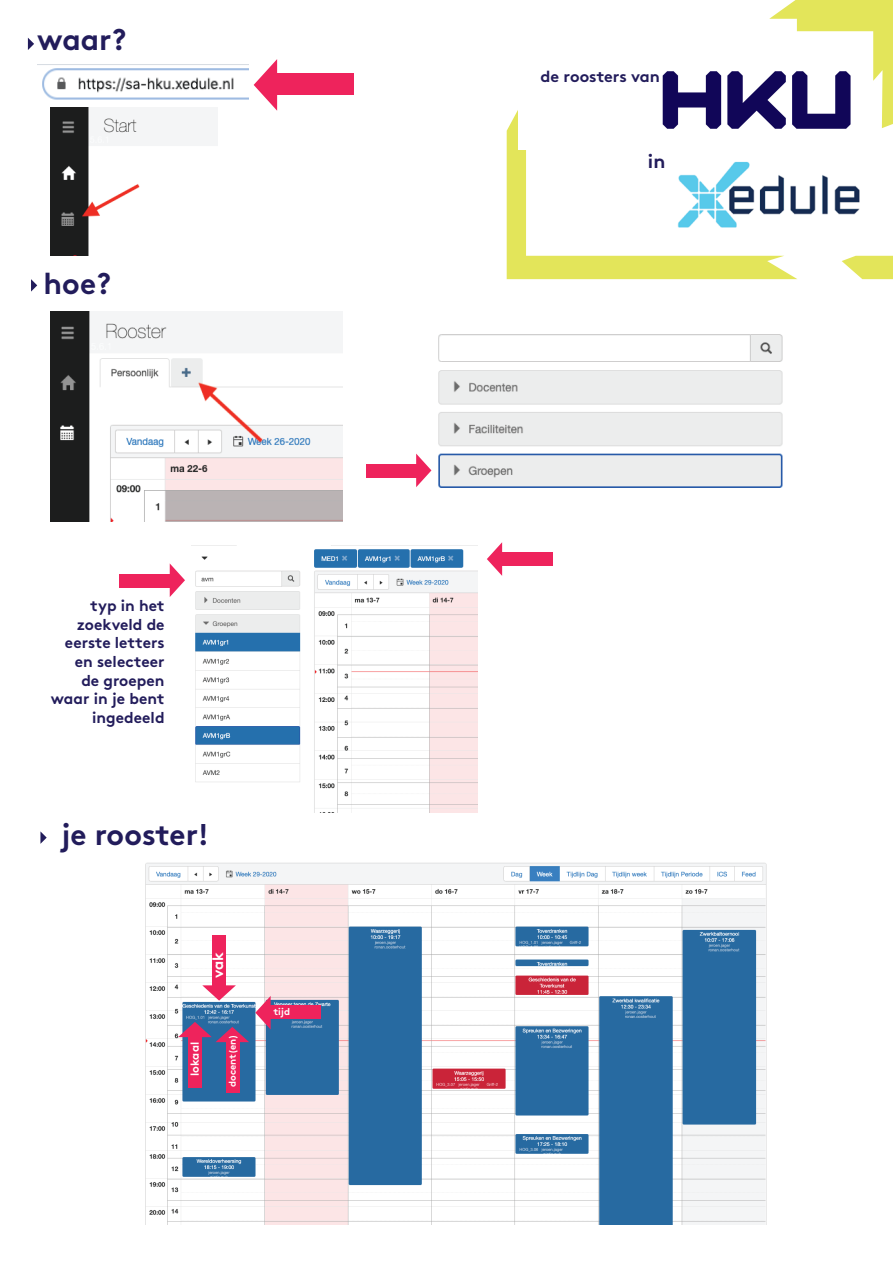
<style>
.page{position:relative;width:893px;height:1263px;background:#fff}
.page>*{position:absolute;margin:0;border:0;box-sizing:border-box;transform-origin:0 0}
.t1{font:30px "Brown Pro Bold Alt";color:#221c5b}
.t2{font:19.2px "Brown Pro Bold Alt";color:#221c5b}
.t3{font:15.9px "Brown Pro Bold Alt";letter-spacing:-.005em;color:#221c5b}
.t4{font:15.6px/18.8px "Brown Pro Bold Alt";color:#221c5b;text-align:right}
.t5{font:15px "Brown Pro Bold Alt";color:#fff}
.t6{font:11.55px "Brown Pro Bold Alt";color:#fff}
.t7{font:9.75px "Brown Pro Bold Alt";color:#fff}
</style>
<div class="page">
<svg style="left:507px;top:110px;width:290px;height:169px"></svg>
<svg style="left:769px;top:0;width:124px;height:128px"></svg>
<svg style="left:842px;top:256px;width:51px;height:23px"></svg>
<img style="left:518px;top:50px;width:354px;height:99px">
<div style="left:538px;top:70px;width:121px;height:19px;background:#fff"></div>
<img style="left:667px;top:149px;width:193px;height:96px">
<img style="left:42px;top:68px;width:207px;height:32px">
<img style="left:50px;top:107px;width:167px;height:149px">
<img style="left:50px;top:312px;width:293px;height:209px">
<img style="left:431px;top:334px;width:352px;height:154px">
<img style="left:191px;top:545px;width:286px;height:267px">
<img style="left:145px;top:862px;width:622px;height:362px">
<div style="left:273px;top:74px;width:81px;height:21px;background:#ee235c"></div>
<svg style="left:254px;top:59px;width:23px;height:52px"></svg>
<div style="left:366px;top:464px;width:53px;height:14px;background:#ee235c"></div>
<svg style="left:416px;top:454px;width:15px;height:33px"></svg>
<div style="left:120px;top:574px;width:53px;height:14px;background:#ee235c"></div>
<svg style="left:170px;top:564px;width:15px;height:33px"></svg>
<div style="left:188px;top:1034px;width:14px;height:53px;background:#ee235c"></div>
<div style="left:268px;top:1005px;width:53px;height:14px;background:#ee235c"></div>
<svg style="left:255px;top:996px;width:16px;height:33px"></svg>
<div style="left:212px;top:935px;width:14px;height:53px;background:#ee235c"></div>
<svg style="left:202px;top:985px;width:34px;height:16px"></svg>
<div style="left:226px;top:1039px;width:14px;height:53px;background:#ee235c"></div>
<svg style="left:178px;top:1022px;width:71px;height:20px"></svg>
<div style="left:499px;top:552px;width:53px;height:14px;background:#ee235c"></div>
<svg style="left:487px;top:542px;width:15px;height:34px"></svg>
<svg style="left:31px;top:279px;width:6px;height:13px"></svg>
<svg style="left:28px;top:38px;width:6px;height:12px"></svg>
<svg style="left:40px;top:831px;width:7px;height:13px"></svg>
<h1 class="t1" style="left:37px;top:15px;width:91px">waar?</h1>
<h1 class="t1" style="left:44px;top:260px;width:69px">hoe?</h1>
<p class="t4" style="left:51px;top:594px;width:115px">typ in het zoekveld de eerste letters en selecteer<br>de groepen waar in je bent ingedeeld</p>
<h1 class="t1" style="left:61px;top:810px;width:150px">je rooster!</h1>
<p class="t5" style="left:206px;top:978px;width:28px;rotate:-90deg">vak</p>
<p class="t6" style="left:185px;top:1076px;width:35px;rotate:-90deg">lokaal</p>
<p class="t7" style="left:225px;top:1087px;width:54px;rotate:-90deg">docent(en)</p>
<p class="t7" style="left:273px;top:1003px;width:18px">tijd</p>
<p class="t3" style="left:540px;top:64px;width:121px">de roosters van</p>
<p class="t2" style="left:648px;top:146px;width:19px">in</p>
</div>
